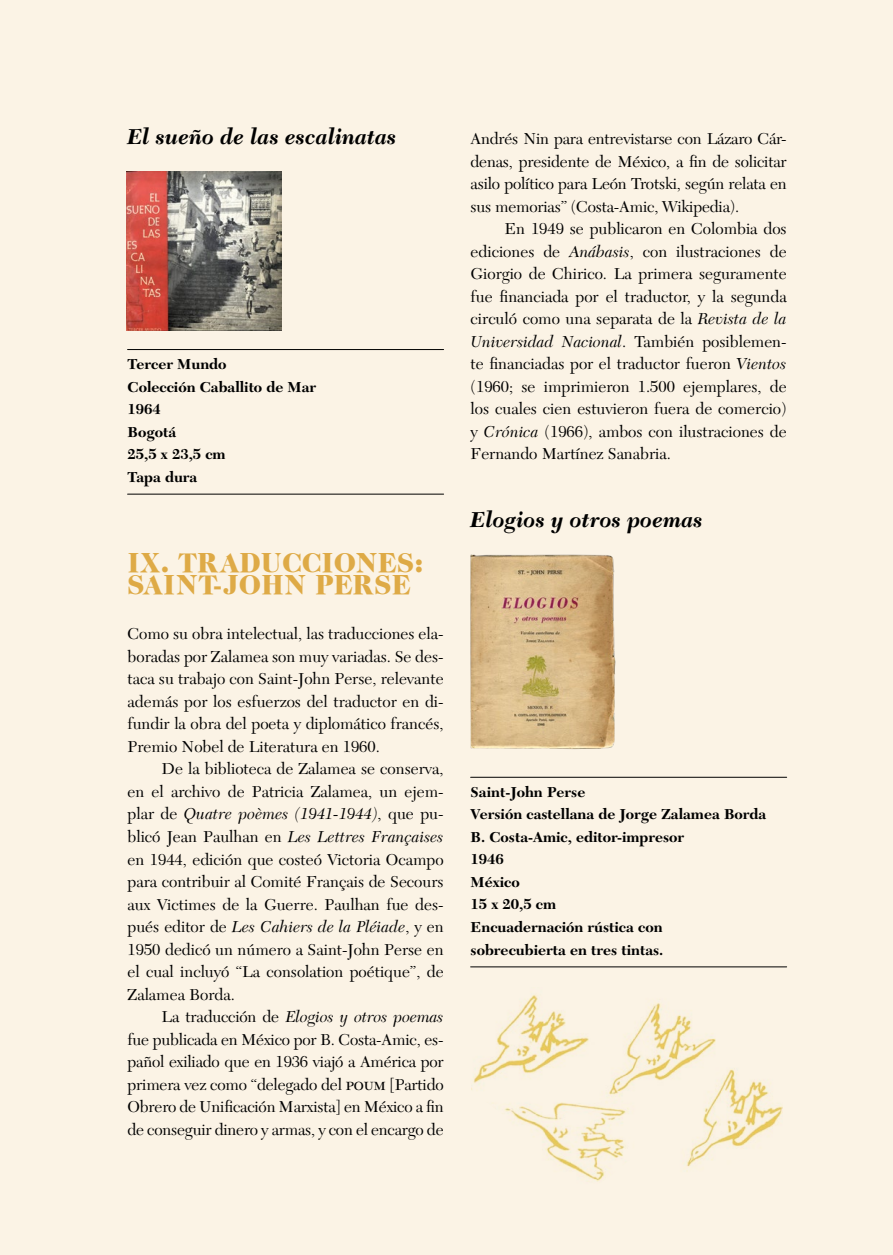
<style>
.page{position:relative;width:893px;height:1255px;background:#fff}
.page>*{position:absolute;margin:0;border:0;box-sizing:border-box;transform-origin:0 0}
.t1{font:27px/22.5px "Caslon Two Black SSK";letter-spacing:.02em;color:#deaa46}
.t2{font:italic 700 22.5px "New Caledonia LT Std";color:#000}
.t3{font:16.5px/22.5px "New Caledonia LT Std";color:#000;text-align:justify}
.t4{font:700 15px/22.5px "New Caledonia LT Std";color:#000}
.s1{font-style:italic}
</style>
<div class="page">
<div style="left:0;top:0;width:893px;height:1254px;background:#fbf3e5"></div>
<hr style="left:128px;top:493px;width:316px;height:1px;background:#000">
<hr style="left:128px;top:349px;width:316px;height:1px;background:#000">
<hr style="left:471px;top:966px;width:316px;height:1px;background:#000">
<hr style="left:471px;top:776px;width:316px;height:1px;background:#000">
<img style="left:470px;top:554px;width:146px;height:195px">
<img style="left:126px;top:172px;width:155px;height:158px">
<img style="left:471px;top:995px;width:311px;height:187px">
<h2 class="t2" style="left:128px;top:124px;width:271px">El sueño de las escalinatas</h2>
<p class="t4" style="left:128px;top:353px;width:190px">Tercer Mundo<br>Colección Caballito de Mar<br>1964<br>Bogotá<br>25,5 x 23,5 cm<br>Tapa dura</p>
<h1 class="t1" style="left:128px;top:551px;width:297px">IX. TRADUCCIONES:<br>SAINT-JOHN PERSE</h1>
<p class="t3" style="left:128px;top:623px;width:318px">Como su obra intelectual, las traducciones ela&shy;boradas por Zalamea son muy variadas. Se des&shy;taca su trabajo con Saint-John Perse, relevante además por los esfuerzos del traductor en di&shy;fundir la obra del poeta y diplomático francés, Premio Nobel de Literatura en 1960.</p>
<p class="t3" style="left:128px;top:758px;width:318px;text-indent:34px">De la biblioteca de Zalamea se conserva, en el archivo de Patricia Zalamea, un ejem&shy;plar de <span class="s1">Quatre poèmes (1941-1944)</span>, que pu&shy;blicó Jean Paulhan en <span class="s1">Les Lettres Françaises </span>en 1944, edición que costeó Victoria Ocampo para contribuir al Comité Français de Secours aux Victimes de la Guerre. Paulhan fue des&shy;pués editor de <span class="s1">Les Cahiers de la Pléiade</span>, y en 1950 dedicó un número a Saint-John Perse en el cual incluyó “La consolation poétique”, de Zalamea Borda.</p>
<p class="t3" style="left:128px;top:1005px;width:318px;text-indent:34px">La traducción de <span class="s1">Elogios y otros poemas </span>fue publicada en México por B. Costa-Amic, es&shy;pañol exiliado que en 1936 viajó a América por primera vez como “delegado del poum [Partido Obrero de Unificación Marxista] en México a fin de conseguir dinero y armas, y con el encargo de</p>
<p class="t3" style="left:471px;top:128px;width:318px">Andrés Nin para entrevistarse con Lázaro Cár&shy;denas, presidente de México, a fin de solicitar asilo político para León Trotski, según relata en sus memorias” (Costa-Amic, Wikipedia).</p>
<p class="t3" style="left:471px;top:218px;width:318px;text-indent:34px">En 1949 se publicaron en Colombia dos ediciones de <span class="s1">Anábasis</span>, con ilustraciones de Giorgio de Chirico. La primera seguramente fue financiada por el traductor, y la segunda circuló como una separata de la <span class="s1">Revista de la Universidad Nacional</span>. También posiblemen&shy;te financiadas por el traductor fueron <span class="s1">Vientos </span>(1960; se imprimieron 1.500 ejemplares, de los cuales cien estuvieron fuera de comercio) y <span class="s1">Crónica</span> (1966), ambos con ilustraciones de Fernando Martínez Sanabria.</p>
<h2 class="t2" style="left:471px;top:506px;width:234px">Elogios y otros poemas</h2>
<p class="t4" style="left:471px;top:781px;width:297px">Saint-John Perse<br>Versión castellana de Jorge Zalamea Borda<br>B. Costa-Amic, editor-impresor<br>1946<br>México<br>15 x 20,5 cm<br>Encuadernación rústica con<br>sobrecubierta en tres tintas.</p>
</div>
